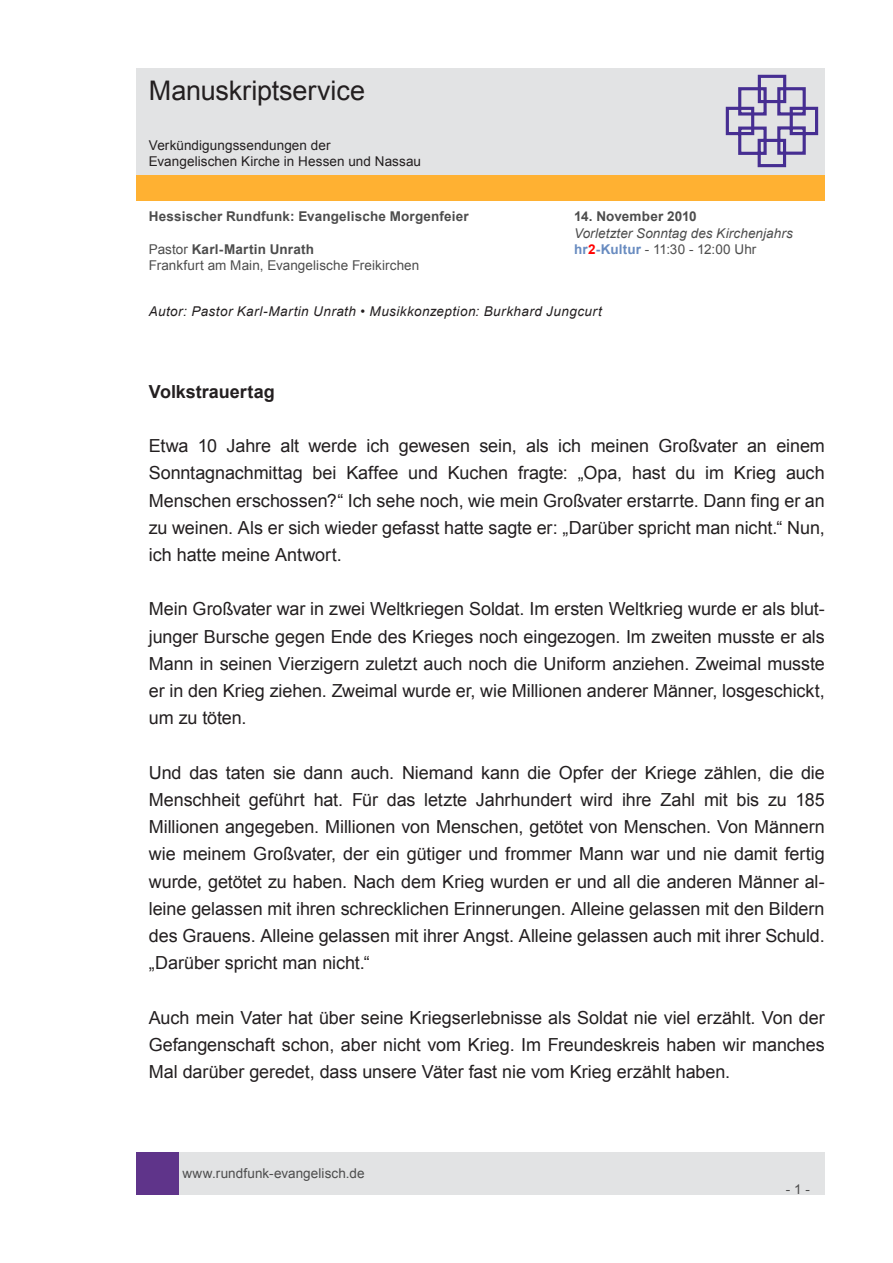
<style>
.page{position:relative;width:893px;height:1263px;background:#fff}
.page>*{position:absolute;margin:0;border:0;box-sizing:border-box;transform-origin:0 0}
.t1{font:27px "Arial";letter-spacing:-.005em;color:#231f20}
.t2{font:18px/27.2px "Arial";letter-spacing:-.005em;color:#231f20;text-align:justify}
.t3{font:700 18px "Arial";color:#231f20}
.t4{font:13.5px "Arial";letter-spacing:.005em;color:#4d4d4d}
.t5{font:700 13.5px "Arial";letter-spacing:.015em;color:#4d4d4d}
.t6{font:italic 13.5px "Arial";letter-spacing:.035em;color:#231f20}
.t7{font:13.5px/16.2px "Arial";letter-spacing:.005em;color:#231f20}
.t8{font:italic 13.5px "Arial";letter-spacing:.005em;color:#4d4d4d}
.s1{font-weight:400}
.s2{font-weight:700;color:#688bc0}
.s3{font-weight:700;color:#f00}
</style>
<div class="page">
<div style="left:179px;top:1152px;width:646px;height:43px;background:#e2e3e4"></div>
<div style="left:136px;top:1152px;width:43px;height:43px;background:#5f348a"></div>
<div style="left:136px;top:175px;width:689px;height:26px;background:#ffb132"></div>
<div style="left:136px;top:68px;width:689px;height:106px;background:#e2e3e4"></div>
<svg style="left:725px;top:74px;width:94px;height:94px"></svg>
<h1 class="t1" style="left:149px;top:73px;width:218px">Manuskriptservice</h1>
<p class="t7" style="left:149px;top:137px;width:274px">Verkündigungssendungen der<br>Evangelischen Kirche in Hessen und Nassau</p>
<p class="t5" style="left:149px;top:208px;width:322px">Hessischer Rundfunk: Evangelische Morgenfeier</p>
<p class="t5" style="left:574px;top:208px;width:124px">14. November 2010</p>
<p class="t8" style="left:574px;top:224px;width:220px">Vorletzter Sonntag des Kirchenjahrs</p>
<p class="t5" style="left:149px;top:240px;width:167px"><span class="s1">Pastor</span> Karl-Martin Unrath</p>
<p class="t4" style="left:574px;top:240px;width:184px"><span class="s2">hr</span><span class="s3">2</span><span class="s2">-Kultur</span> - 11:30 - 12:00 Uhr</p>
<p class="t4" style="left:149px;top:256px;width:272px">Frankfurt am Main, Evangelische Freikirchen</p>
<p class="t6" style="left:149px;top:302px;width:454px">Autor: Pastor Karl-Martin Unrath • Musikkonzeption: Burkhard Jungcurt</p>
<p class="t3" style="left:149px;top:379px;width:127px">Volkstrauertag</p>
<p class="t2" style="left:149px;top:432px;width:678px">Etwa 10 Jahre alt werde ich gewesen sein, als ich meinen Großvater an einem Sonntagnachmittag bei Kaffee und Kuchen fragte: „Opa, hast du im Krieg auch Menschen erschossen?“ Ich sehe noch, wie mein Großvater erstarrte. Dann fing er an zu weinen. Als er sich wieder gefasst hatte sagte er: „Darüber spricht man nicht.“ Nun, ich hatte meine Antwort.</p>
<p class="t2" style="left:149px;top:596px;width:678px">Mein Großvater war in zwei Weltkriegen Soldat. Im ersten Weltkrieg wurde er als blut&shy;junger Bursche gegen Ende des Krieges noch eingezogen. Im zweiten musste er als Mann in seinen Vierzigern zuletzt auch noch die Uniform anziehen. Zweimal musste er in den Krieg ziehen. Zweimal wurde er, wie Millionen anderer Männer, losgeschickt, um zu töten.</p>
<p class="t2" style="left:149px;top:759px;width:678px">Und das taten sie dann auch. Niemand kann die Opfer der Kriege zählen, die die Menschheit geführt hat. Für das letzte Jahrhundert wird ihre Zahl mit bis zu 185<br>Millionen angegeben. Millionen von Menschen, getötet von Menschen. Von Männern wie meinem Großvater, der ein gütiger und frommer Mann war und nie damit fertig wurde, getötet zu haben. Nach dem Krieg wurden er und all die anderen Männer al&shy;leine gelassen mit ihren schrecklichen Erinnerungen. Alleine gelassen mit den Bildern des Grauens. Alleine gelassen mit ihrer Angst. Alleine gelassen auch mit ihrer Schuld. „Darüber spricht man nicht.“</p>
<p class="t2" style="left:149px;top:1004px;width:677px">Auch mein Vater hat über seine Kriegserlebnisse als Soldat nie viel erzählt. Von der Gefangenschaft schon, aber nicht vom Krieg. Im Freundeskreis haben wir manches Mal darüber geredet, dass unsere Väter fast nie vom Krieg erzählt haben.</p>
<p class="t4" style="left:182px;top:1164px;width:184px">www.rundfunk-evangelisch.de</p>
<p class="t4" style="left:786px;top:1180px;width:26px">- 1 -</p>
</div>
